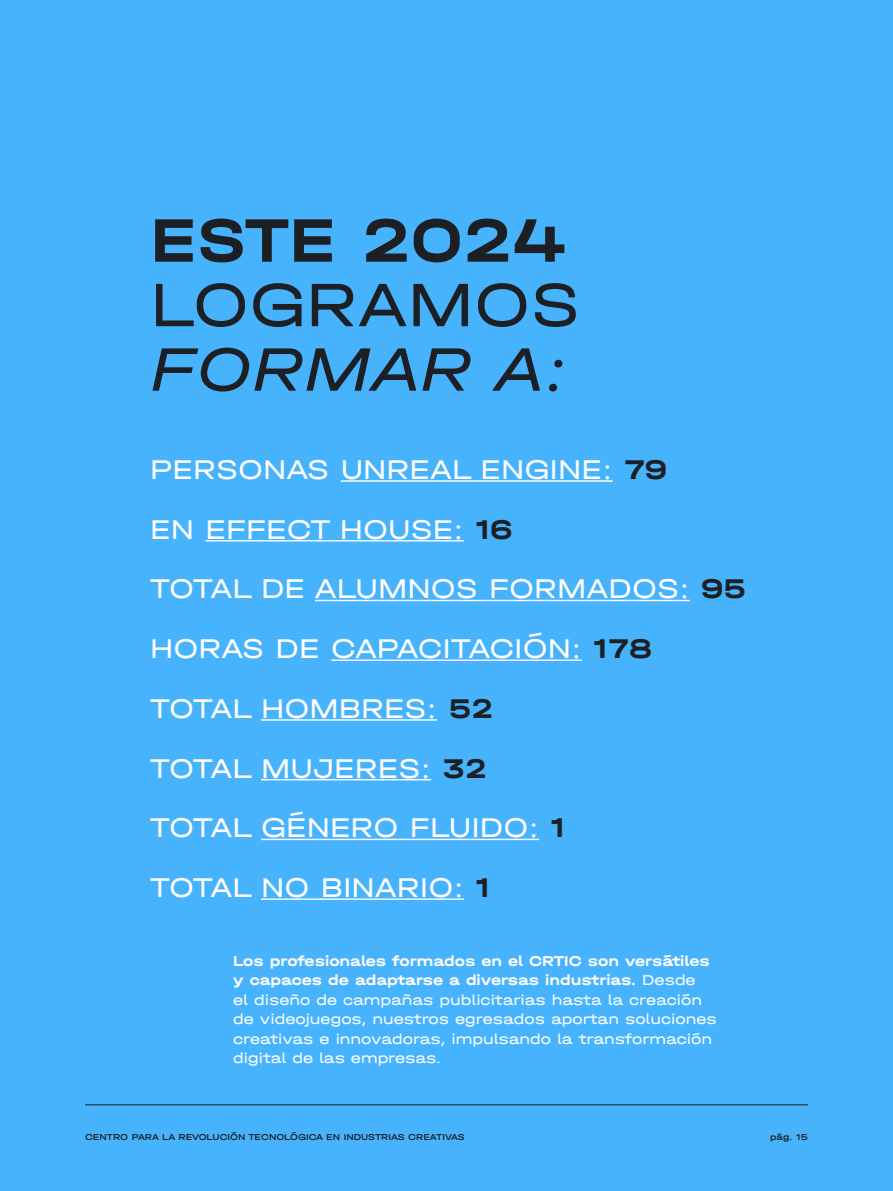
<style>
.page{position:relative;width:893px;height:1191px;background:#47b3fc}
.page>*{position:absolute;margin:0;border:0;box-sizing:border-box;transform-origin:0 0}
.t1{font:700 64.5px "Halvar Breit";color:#1c1f24}
.t2{font:64.5px "Halvar Breit";color:#1c1f24}
.t3{font:italic 64.5px "Halvar Breit";color:#1c1f24}
.t4{font:28.5px/59.7px "Halvar Breit";color:#fff}
.t5{font:15px/19.5px "Halvar Breit";color:#fff}
.t6{font:500 9px "Halvar Breit";color:#1c1f24}
.s1{font-weight:700;color:#1c1f24}
.s2{font-weight:700}
</style>
<div class="page">
<hr style="left:341px;top:480px;width:272px;height:2px;background:#fff">
<hr style="left:205px;top:540px;width:259px;height:1px;background:#fff">
<hr style="left:315px;top:600px;width:375px;height:1px;background:#fff">
<hr style="left:331px;top:659px;width:251px;height:2px;background:#fff">
<hr style="left:261px;top:719px;width:176px;height:1px;background:#fff">
<hr style="left:261px;top:779px;width:170px;height:1px;background:#fff">
<hr style="left:261px;top:838px;width:278px;height:2px;background:#fff">
<hr style="left:261px;top:898px;width:203px;height:2px;background:#fff">
<hr style="left:85px;top:1104px;width:723px;height:1px;background:#1c1f24">
<h1 class="t1" style="left:150px;top:199px;width:420px">ESTE 2024</h1>
<h1 class="t2" style="left:150px;top:265px;width:432px">LOGRAMOS</h1>
<h1 class="t3" style="left:150px;top:329px;width:419px">FORMAR A:</h1>
<h2 class="t4" style="left:150px;top:439px;width:598px">PERSONAS UNREAL ENGINE: <span class="s1">79<br></span>EN EFFECT HOUSE: <span class="s1">16<br></span>TOTAL DE ALUMNOS FORMADOS: <span class="s1">95<br></span>HORAS DE CAPACITACIÓN: <span class="s1">178<br></span>TOTAL HOMBRES: <span class="s1">52<br></span>TOTAL MUJERES: <span class="s1">32<br></span>TOTAL GÉNERO FLUIDO: <span class="s1">1<br></span>TOTAL NO BINARIO: <span class="s1">1</span></h2>
<p class="t5" style="left:233px;top:950px;width:485px"><span class="s2">Los profesionales formados en el CRTIC son versátiles y capaces de adaptarse a diversas industrias.</span> Desde<br>el diseño de campañas publicitarias hasta la creación de videojuegos, nuestros egresados aportan soluciones creativas e innovadoras, impulsando la transformación digital de las empresas.</p>
<p class="t6" style="left:85px;top:1131px;width:381px">CENTRO PARA LA REVOLUCIÓN TECNOLÓGICA EN INDUSTRIAS CREATIVAS</p>
<p class="t6" style="left:770px;top:1131px;width:39px">pág. 15</p>
</div>
